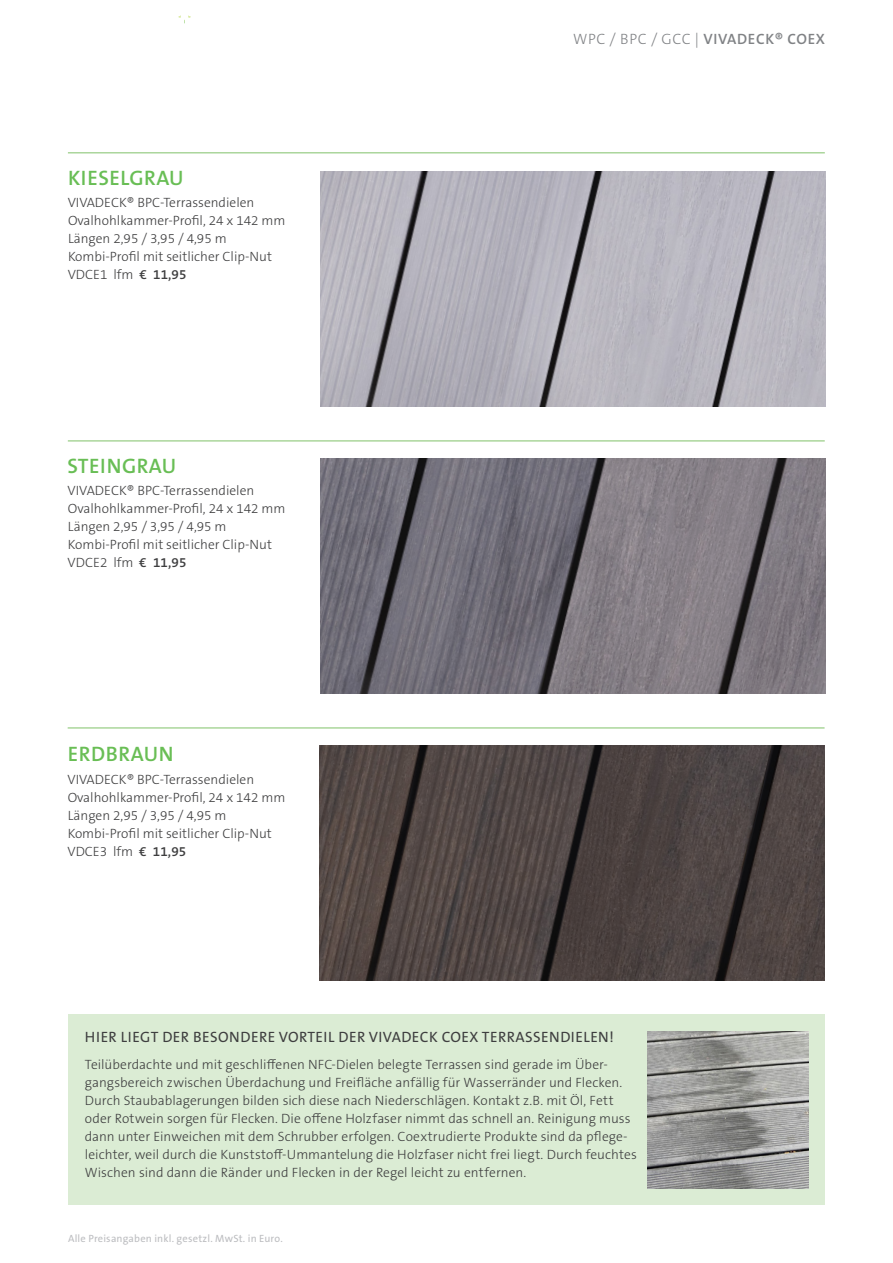
<style>
.page{position:relative;width:893px;height:1263px;background:#fff}
.page>*{position:absolute;margin:0;border:0;box-sizing:border-box;transform-origin:0 0}
.t1{font:600 21px "The Sans B W6";letter-spacing:.025em;color:#69be55}
.t2{font:15px "The Sans B W5 Plain";letter-spacing:.03em;color:#3e3e3f}
.t3{font:600 15px "The Sans B W6";letter-spacing:.045em;color:#808285}
.t4{font:300 13.5px/18px "The Sans B W3";color:#3e3e3f}
.t5{font:10.5px "The Sans B W5 Plain";letter-spacing:.015em;color:#bcbdc0}
.s1{font-family:"The Sans B W6";font-weight:600}
.s2{font-family:"The Sans B W3";font-weight:300}
</style>
<div class="page">
<svg style="left:178px;top:16px;width:13px;height:8px"></svg>
<img style="left:320px;top:459px;width:505px;height:235px">
<img style="left:320px;top:746px;width:505px;height:235px">
<img style="left:320px;top:172px;width:505px;height:235px">
<div style="left:68px;top:1014px;width:756px;height:191px;background:#dbecd4"></div>
<hr style="left:68px;top:727px;width:757px;height:2px;background:#abd69b">
<hr style="left:68px;top:440px;width:757px;height:2px;background:#abd69b">
<hr style="left:68px;top:152px;width:757px;height:2px;background:#abd69b">
<img style="left:647px;top:1031px;width:161px;height:157px">
<h1 class="t1" style="left:68px;top:164px;width:114px">KIESELGRAU</h1>
<p class="t4" style="left:68px;top:194px;width:219px">VIVADECK® BPC-Terrassendielen<br>Ovalhohlkammer-Profil, 24 x 142 mm<br>Längen 2,95 / 3,95 / 4,95 m<br>Kombi-Profil mit seitlicher Clip-Nut<br>VDCE1 lfm <span class="s1">€ 11,95</span></p>
<h1 class="t1" style="left:68px;top:453px;width:107px">STEINGRAU</h1>
<p class="t4" style="left:68px;top:482px;width:219px">VIVADECK® BPC-Terrassendielen<br>Ovalhohlkammer-Profil, 24 x 142 mm<br>Längen 2,95 / 3,95 / 4,95 m<br>Kombi-Profil mit seitlicher Clip-Nut<br>VDCE2 lfm <span class="s1">€ 11,95</span></p>
<h1 class="t1" style="left:68px;top:741px;width:107px">ERDBRAU N</h1>
<p class="t4" style="left:67px;top:770px;width:219px">VIVADECK® BPC-Terrassendielen<br>Ovalhohlkammer-Profil, 24 x 142 mm<br>Längen 2,95 / 3,95 / 4,95 m<br>Kombi-Profil mit seitlicher Clip-Nut<br>VDCE3 lfm <span class="s1">€ 11,95</span></p>
<p class="t3" style="left:573px;top:29px;width:253px"><span class="s2">WPC / BPC / GCC |</span> VIVADECK® COEX</p>
<p class="t2" style="left:85px;top:1028px;width:13px">HIER</p>
<p class="t2" style="left:121px;top:1028px;width:51px">LIEGT DER</p>
<p class="t2" style="left:193px;top:1028px;width:53px">BESONDERE</p>
<p class="t2" style="left:279px;top:1028px;width:28px">VORTEI</p>
<p class="t2" style="left:328px;top:1028px;width:20px">L DER</p>
<p class="t2" style="left:369px;top:1028px;width:33px">VIVADE</p>
<p class="t2" style="left:420px;top:1028px;width:66px">CK COEX TERRA</p>
<p class="t2" style="left:525px;top:1028px;width:41px">SSENDIE</p>
<p class="t2" style="left:583px;top:1028px;width:32px">LEN!</p>
<p class="t4" style="left:85px;top:1055px;width:554px">Teilüberdachte und mit geschliffenen NFC-Dielen belegte Terrassen sind gerade im Über&shy;gangsbereich zwischen Überdachung und Freifläche anfällig für Wasserränder und Flecken.<br>Durch Staubablagerungen bilden sich diese nach Niederschlägen. Kontakt z.B. mit Öl, Fett oder Rotwein sorgen für Flecken. Die offene Holzfaser nimmt das schnell an. Reinigung muss dann unter Einweichen mit dem Schrubber erfolgen. Coextrudierte Produkte sind da pflege&shy;leichter, weil durch die Kunststoff-Ummantelung die Holzfaser nicht frei liegt. Durch feuchtes Wischen sind dann die Ränder und Flecken in der Regel leicht zu entfernen.</p>
<p class="t5" style="left:68px;top:1231px;width:216px">Alle Preisangaben inkl. gesetzl. MwSt. in Euro.</p>
</div>
